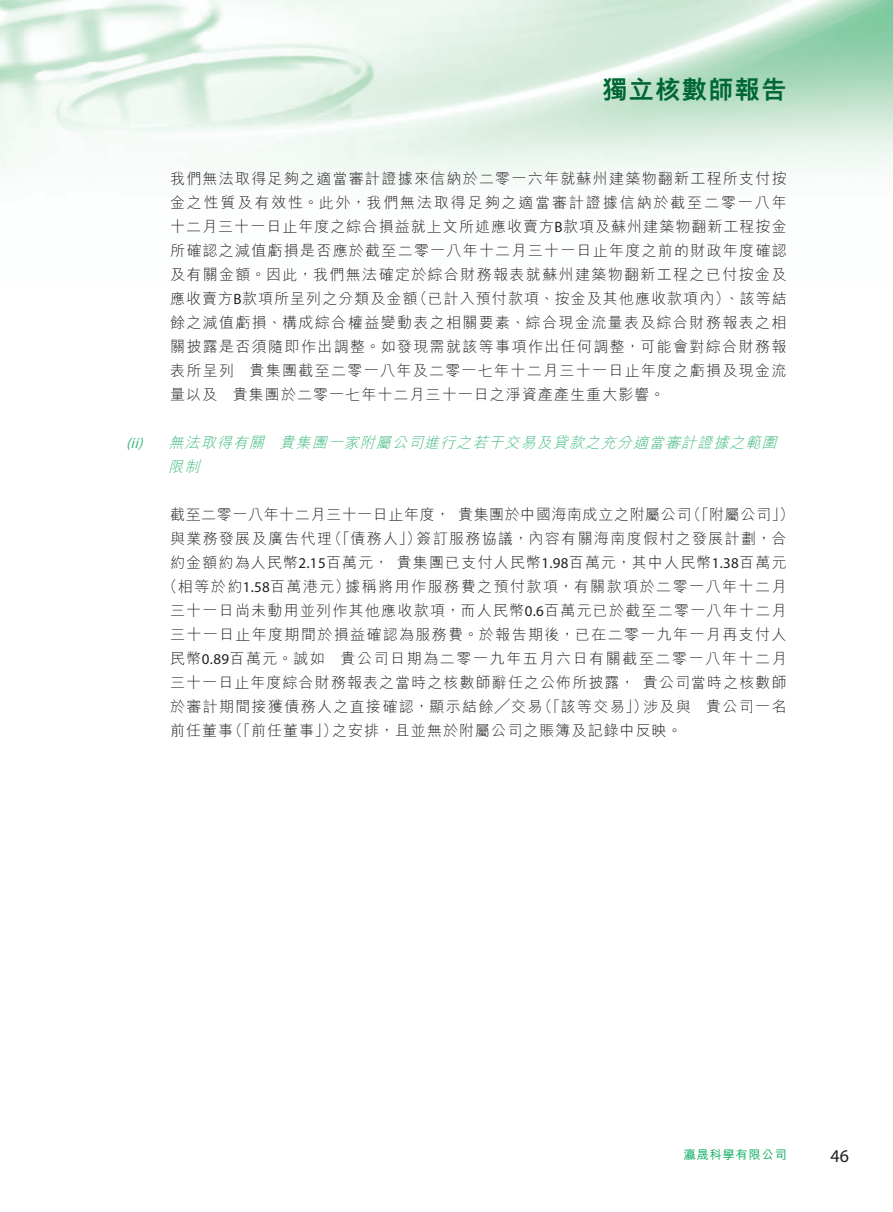
<style>
.page{position:relative;width:893px;height:1212px;background:#fff}
.page>*{position:absolute;margin:0;border:0;box-sizing:border-box;transform-origin:0 0}
.t1{font:800 25.5px "M Hei HK";letter-spacing:.04em;color:#006634}
.t2{font:18px "Myriad Pro";color:#231f20}
.t3{font:300 15px/24px "M Hei HK";letter-spacing:.085em;color:#231f20}
.t4{font:italic 300 15px "M Hei HK";color:#41ba80}
.t5{font:300 15px "M Hei HK";letter-spacing:.105em;color:#231f20}
.t6{font:300 15px "M Hei HK";letter-spacing:.04em;color:#231f20}
.t7{font:italic 15px "Myriad Pro";color:#41ba80}
.t8{font:500 12px "M Hei HK";letter-spacing:.08em;color:#00aa5c}
.s1{font-family:"Myriad Pro";font-weight:400}
</style>
<div class="page">
<h1 class="t1" style="left:602px;top:77px;width:186px">獨立核數師報告</h1>
<p class="t7" style="left:126px;top:433px;width:18px">i i(</p>
<p class="t7" style="left:138px;top:433px;width:11px">)</p>
<p class="t3" style="left:170px;top:165px;width:618px;text-align:right">我們無法取得足夠之適當審計證據來信納於二零一六年就蘇州建築物翻新工程所支付按金之性質及有效性。此外，我們無法取得足夠之適當審計證據信納於截至二零一八年十二月三十一日止年度之綜合損益就上文所述應收賣方<span class="s1">B</span>款項及蘇州建築物翻新工程按金所確認之減值虧損是否應於截至二零一八年十二月三十一日止年度之前的財政年度確認及有關金額。因此，我們無法確定於綜合財務報表就蘇州建築物翻新工程之已付按金及（已計入預付款項、按金及其他應收款項內）、該等結</p>
<p class="t3" style="left:170px;top:285px;width:249px">應收賣方<span class="s1">B</span>款項所呈列之分類及金額</p>
<p class="t3" style="left:170px;top:309px;width:618px">餘之減值虧損、構成綜合權益變動表之相關要素、綜合現金流量表及綜合財務報表之相</p>
<p class="t3" style="left:170px;top:333px;width:618px">關披露是否須隨即作出調整。如發現需就該等事項作出任何調整，可能會對綜合財務報</p>
<p class="t3" style="left:250px;top:357px;width:538px">貴集團截至二零一八年及二零一七年十二月三十一日止年度之虧損及現金流</p>
<p class="t3" style="left:233px;top:357px;width:433px;text-indent:-63px">表所呈列<br>貴集團於二零一七年十二月三十一日之淨資產產生重大影響。</p>
<p class="t3" style="left:170px;top:381px;width:49px">量以及</p>
<p class="t4" style="left:169px;top:431px;width:102px">無法取得有關</p>
<p class="t4" style="left:169px;top:455px;width:38px">限制</p>
<p class="t4" style="left:280px;top:431px;width:504px">貴集團一家附屬公司進行之若干交易及貸款之充分適當審計證據之範圍</p>
<p class="t6" style="left:458px;top:503px;width:235px">貴集團於中國海南成立之附屬公司</p>
<p class="t3" style="left:686px;top:501px;width:110px">（「附屬公司 (「</p>
<p class="t3" style="left:416px;top:501px;width:372px;text-indent:-246px">截至二零一八年十二月三十一日止年度，<br>簽訂服務協議，內容有關海南度假村之發展計劃，合</p>
<p class="t3" style="left:327px;top:525px;width:95px">（「債務人」）</p>
<p class="t3" style="left:170px;top:525px;width:164px">與業務發展及廣告代理</p>
<p class="t3" style="left:397px;top:549px;width:391px">貴集團已支付人民幣<span class="s1">1.98</span>百萬元，其中人民幣<span class="s1">1.38</span>百萬元</p>
<p class="t3" style="left:345px;top:549px;width:443px;text-indent:-175px">約金額約為人民幣<span class="s1">2.15</span>百萬元，<br>據稱將用作服務費之預付款項，有關款項於二零一八年十二月</p>
<p class="t3" style="left:163px;top:573px;width:189px">（相等於約<span class="s1">1.58</span>百萬港元）</p>
<p class="t3" style="left:170px;top:597px;width:618px">三十一日尚未動用並列作其他應收款項，而人民幣<span class="s1">0.6</span>百萬元已於截至二零一八年十二月</p>
<p class="t3" style="left:170px;top:621px;width:618px">三十一日止年度期間於損益確認為服務費。於報告期後，已在二零一九年一月再支付人</p>
<p class="t5" style="left:340px;top:647px;width:448px">貴公司日期為二零一九年五月六日有關截至二零一八年十二月</p>
<p class="t3" style="left:170px;top:645px;width:156px">民幣<span class="s1">0.89</span>百萬元。誠如</p>
<p class="t3" style="left:170px;top:669px;width:466px">三十一日止年度綜合財務報表之當時之核數師辭任之公佈所披露，</p>
<p class="t3" style="left:643px;top:669px;width:145px">貴公司當時之核數師</p>
<p class="t3" style="left:332px;top:693px;width:352px;text-indent:-162px">於審計期間接獲債務人之直接確認，顯示結餘╱交易<br>之安排，且並無於附屬公司之賬簿及記錄中反映。</p>
<p class="t3" style="left:538px;top:693px;width:112px">（「該等交易」）</p>
<p class="t3" style="left:643px;top:693px;width:49px">涉及與</p>
<p class="t3" style="left:228px;top:717px;width:111px">（「前任董事」）</p>
<p class="t3" style="left:170px;top:717px;width:65px">前任董事</p>
<p class="t3" style="left:706px;top:693px;width:82px">貴公司一名</p>
<p class="t8" style="left:684px;top:1146px;width:104px">瀛晟科學有限公司</p>
<p class="t2" style="left:831px;top:1145px;width:20px">46</p>
</div>
